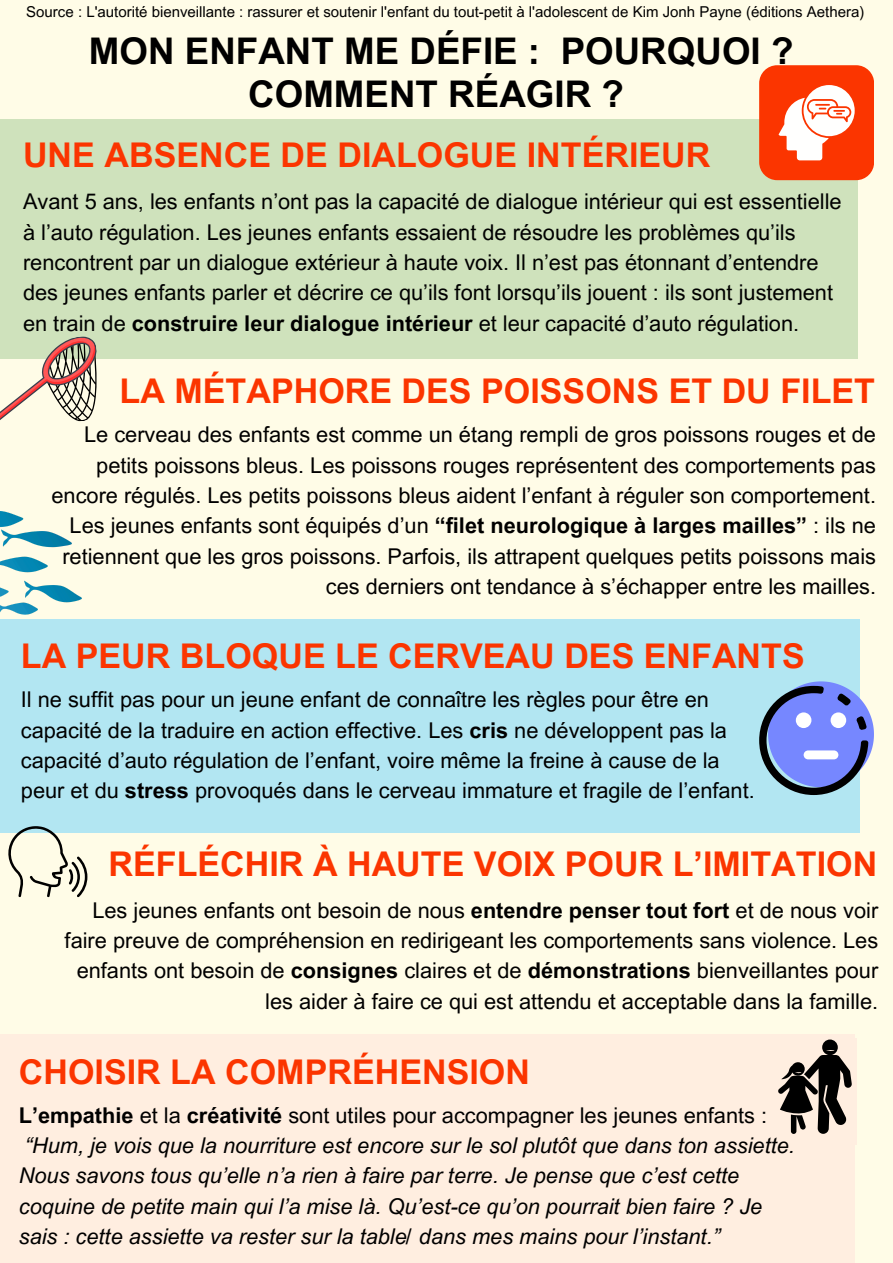
<style>
.page{position:relative;width:893px;height:1263px;background:#fffce7}
.page>*{position:absolute;margin:0;border:0;box-sizing:border-box;transform-origin:0 0}
.t1{font:700 36.75px/43.3px "Arial MT Pro";color:#000;text-align:center}
.t2{font:700 34.05px "Arial MT Pro";color:#fb3500}
.t3{font:21.75px/30.4px "Arial MT Pro";color:#000}
.t4{font:italic 21.75px/30.4px "Arial MT Pro";color:#000}
.t5{font:15px "Arial MT Pro";color:#000}
.s1{font-weight:700}
.s2{font-weight:700;font-style:normal}
.s3{font-style:normal}
</style>
<div class="page">
<div style="left:0;top:120px;width:857px;height:239px;background:#cfe2bc"></div>
<div style="left:0;top:619px;width:859px;height:214px;background:#b2e6f2"></div>
<div style="left:0;top:1034px;width:855px;height:229px;background:#ffeee0"></div>
<div style="left:759px;top:65px;width:115px;height:115px;background:#fb3500;border-radius:18px"></div>
<svg style="left:778px;top:85px;width:76px;height:75px"></svg>
<svg style="left:0;top:336px;width:97px;height:86px"></svg>
<svg style="left:759px;top:681px;width:115px;height:114px"></svg>
<svg style="left:8px;top:826px;width:79px;height:72px"></svg>
<svg style="left:778px;top:1038px;width:79px;height:107px"></svg>
<img style="left:0;top:511px;width:81px;height:104px">
<p class="t5" style="left:26px;top:6px;width:839px">Source : L'autorité bienveillante : rassurer et soutenir l'enfant du tout-petit à l'adolescent de Kim Jonh Payne (éditions Aethera)</p>
<p class="t1" style="left:89px;top:34px;width:706px">MON ENFANT ME DÉFIE : POURQUOI ?<br>COMMENT RÉAGIR ?</p>
<h1 class="t2" style="left:23px;top:143px;width:689px">UNE ABSENCE DE DIALOGUE INTÉRIEUR</h1>
<p class="t3" style="left:23px;top:189px;width:820px">Avant 5 ans, les enfants n’ont pas la capacité de dialogue intérieur qui est essentielle à l’auto régulation. Les jeunes enfants essaient de résoudre les problèmes qu’ils rencontrent par un dialogue extérieur à haute voix. Il n’est pas étonnant d’entendre des jeunes enfants parler et décrire ce qu’ils font lorsqu’ils jouent : ils sont justement en train de <span class="s1">construire leur dialogue intérieur</span> et leur capacité d’auto régulation.</p>
<h1 class="t2" style="left:120px;top:379px;width:757px">LA MÉTAPHORE DES POISSONS ET DU FILET</h1>
<h2 class="t3" style="left:51px;top:422px;width:826px;text-align:right">Le cerveau des enfants est comme un étang rempli de gros poissons rouges et de petits poissons bleus. Les poissons rouges représentent des comportements pas encore régulés. Les petits poissons bleus aident l’enfant à réguler son comportement.<br>Les jeunes enfants sont équipés d’un <span class="s1">“filet neurologique à larges mailles”</span> : ils ne retiennent que les gros poissons. Parfois, ils attrapent quelques petits poissons mais ces derniers ont tendance à s’échapper entre les mailles.</h2>
<p class="t2" style="left:21px;top:644px;width:785px">LA PEUR BLOQUE LE CERVEAU DES ENFANTS</p>
<h1 class="t3" style="left:21px;top:687px;width:735px">Il ne suffit pas pour un jeune enfant de connaître les règles pour être en capacité de la traduire en action effective. Les <span class="s1">cris</span> ne développent pas la capacité d’auto régulation de l’enfant, voire même la freine à cause de la peur et du <span class="s1">stress</span> provoqués dans le cerveau immature et fragile de l’enfant.</h1>
<h2 class="t2" style="left:108px;top:851px;width:770px">RÉFLÉCHIR À HAUTE VOIX POUR L’IMITATION</h2>
<p class="t3" style="left:65px;top:897px;width:815px;text-align:right">Les jeunes enfants ont besoin de nous <span class="s1">entendre penser tout fort</span> et de nous voir faire preuve de compréhension en redirigeant les comportements sans violence. Les enfants ont besoin de <span class="s1">consignes</span> claires et de <span class="s1">démonstrations</span> bienveillantes pour les aider à faire ce qui est attendu et acceptable dans la famille.</p>
<h1 class="t2" style="left:19px;top:1059px;width:513px">CHOISIR LA COMPRÉHENSION</h1>
<h2 class="t4" style="left:19px;top:1102px;width:777px"><span class="s2">L’empathie</span> <span class="s3">et la</span> <span class="s2">créativité</span> <span class="s3">sont utiles pour accompagner les jeunes enfants : </span>“Hum, je vois que la nourriture est encore sur le sol plutôt que dans ton assiette.<br>Nous savons tous qu’elle n’a rien à faire par terre. Je pense que c’est cette coquine de petite main qui l’a mise là. Qu’est-ce qu’on pourrait bien faire ? Je sais : cette assiette va rester sur la table/ dans mes mains pour l’instant.”</h2>
</div>
